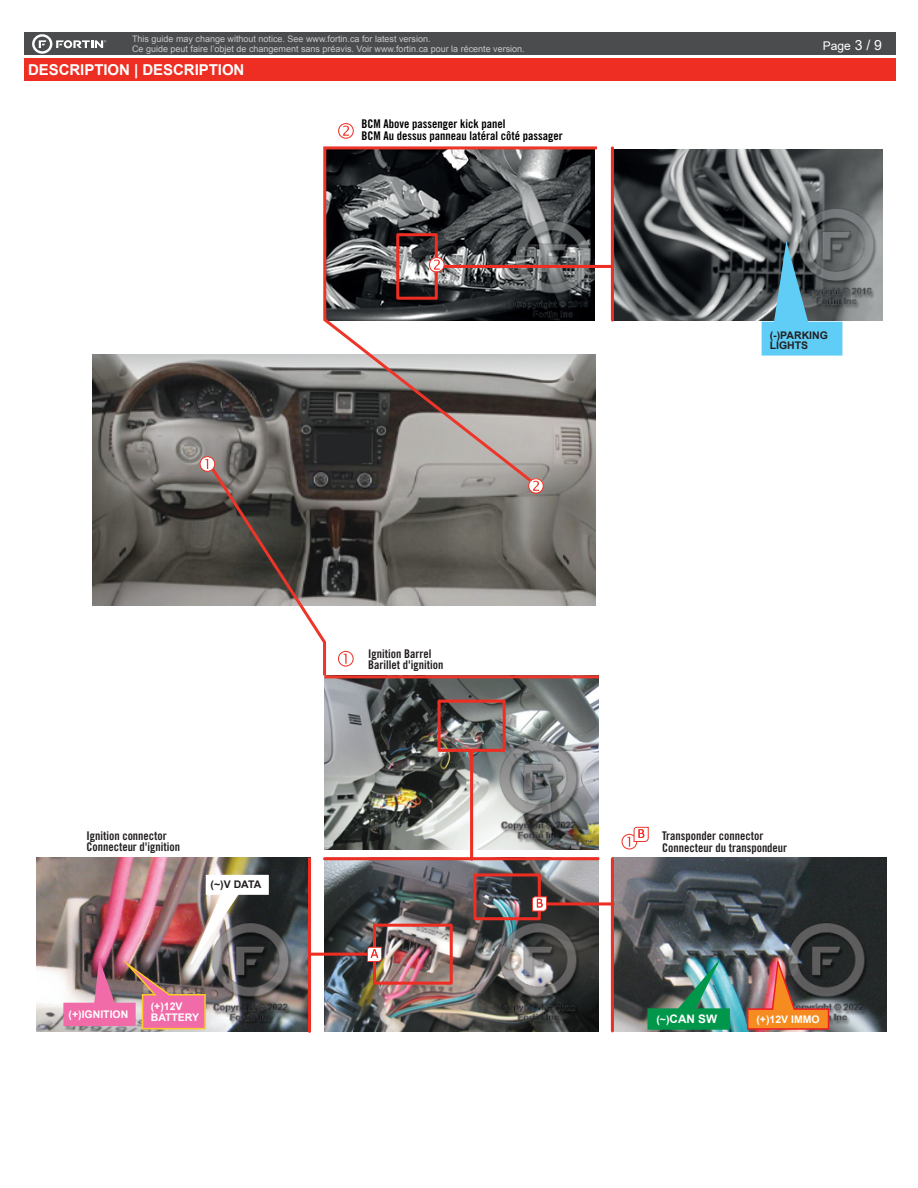
<style>
.page{position:relative;width:918px;height:1188px;background:#fff}
.page>*{position:absolute;margin:0;border:0;box-sizing:border-box;transform-origin:0 0}
.t1{font:700 15px "Arial";letter-spacing:-.005em;color:#fff}
.t2{font:12px/10.5px "Trade Gothic LT Std Bd Cn 20";color:#231f20}
.t3{font:12px/12px "Trade Gothic LT Std Bd Cn 20";color:#000001}
.t4{font:12px "Arial";color:#fff}
.t5{font:700 11.7px "Arial";color:#fff}
.t6{font:700 10.5px/10.5px "Arial";color:#fff}
.t7{font:700 10.5px/10.5px "Arial";color:#231f20}
.t8{font:9px/9.8px "Arial";color:#c7c8ca}
.s1{font-size:13.95px}
.s2{font-size:10.5px}
</style>
<div class="page">
<div style="left:24px;top:33px;width:872px;height:22px;background:#4b4c4d"></div>
<div style="left:24px;top:58px;width:872px;height:23px;background:#ee2e22"></div>
<svg style="left:32px;top:34px;width:74px;height:20px"></svg>
<img style="left:92px;top:354px;width:503px;height:252px">
<svg style="left:322px;top:146px;width:278px;height:339px;background:#797575"></svg>
<img style="left:612px;top:857px;width:275px;height:174px">
<img style="left:37px;top:857px;width:274px;height:174px">
<img style="left:325px;top:678px;width:274px;height:172px">
<img style="left:325px;top:857px;width:274px;height:174px">
<img style="left:614px;top:149px;width:269px;height:171px">
<svg style="left:762px;top:241px;width:80px;height:115px;background:#56899b"></svg>
<img style="left:647px;top:954px;width:84px;height:76px">
<img style="left:746px;top:955px;width:84px;height:75px">
<img style="left:63px;top:874px;width:207px;height:156px">
<div style="left:396px;top:233px;width:42px;height:67px;border:3px solid #ee2e22"></div>
<div style="left:473px;top:873px;width:68px;height:47px;border:3px solid #ee2e22"></div>
<div style="left:373px;top:924px;width:80px;height:61px;border:3px solid #ee2e22"></div>
<hr style="left:308px;top:859px;width:3px;height:172px;background:#ee2e22">
<hr style="left:310px;top:953px;width:63px;height:3px;background:#ee2e22">
<hr style="left:611px;top:859px;width:3px;height:172px;background:#ee2e22">
<hr style="left:538px;top:902px;width:75px;height:3px;background:#ee2e22">
<hr style="left:611px;top:148px;width:3px;height:172px;background:#ee2e22">
<hr style="left:436px;top:265px;width:176px;height:3px;background:#ee2e22">
<hr style="left:325px;top:675px;width:274px;height:3px;background:#ee3529">
<svg style="left:338px;top:651px;width:16px;height:16px"></svg>
<svg style="left:528px;top:478px;width:16px;height:16px"></svg>
<svg style="left:338px;top:123px;width:16px;height:16px"></svg>
<svg style="left:429px;top:257px;width:16px;height:16px"></svg>
<svg style="left:366px;top:946px;width:17px;height:16px"></svg>
<svg style="left:622px;top:826px;width:27px;height:24px"></svg>
<svg style="left:531px;top:896px;width:17px;height:16px"></svg>
<svg style="left:200px;top:456px;width:128px;height:222px"></svg>
<div style="left:438px;top:700px;width:68px;height:52px;border:3px solid #ee2e22"></div>
<hr style="left:325px;top:857px;width:273px;height:3px;background:#ee2e22">
<hr style="left:470px;top:750px;width:3px;height:109px;background:#ee2e22">
<p class="t8" style="left:132px;top:34px;width:394px">This guide may change without notice. See www.fortin.ca for latest version.<br>Ce guide peut faire l’objet de changement sans préavis. Voir www.fortin.ca pour la récente version.</p>
<h1 class="t1" style="left:28px;top:59px;width:218px">DESCRIPTION | DESCRIPTION</h1>
<p class="t3" style="left:361px;top:117px;width:203px">BCM Above passenger kick panel<br>BCM Au dessus panneau latéral côté passager</p>
<h2 class="t4" style="left:823px;top:38px;width:61px">Page <span class="s1">3 / 9</span></h2>
<p class="t7" style="left:770px;top:330px;width:60px">(-)PARKING<br>LIGHTS</p>
<p class="t2" style="left:86px;top:831px;width:95px">Ignition connector<br>Connecteur d'ignition</p>
<p class="t7" style="left:211px;top:879px;width:52px">(~)V DATA</p>
<p class="t6" style="left:69px;top:1010px;width:61px">(+)IGNITION</p>
<p class="t6" style="left:151px;top:1002px;width:50px">(+)12V<br>BATTERY</p>
<p class="t2" style="left:368px;top:649px;width:77px">Ignition Barrel<br>Barillet d'ignition</p>
<p class="t2" style="left:662px;top:830px;width:127px;line-height:12px">Transponder connector<br>Connecteur du transpondeur</p>
<p class="t5" style="left:656px;top:1011px;width:62px"><span class="s2">(~)</span>CAN SW</p>
<p class="t6" style="left:756px;top:1014px;width:65px">(+)12V IMMO</p>
</div>
